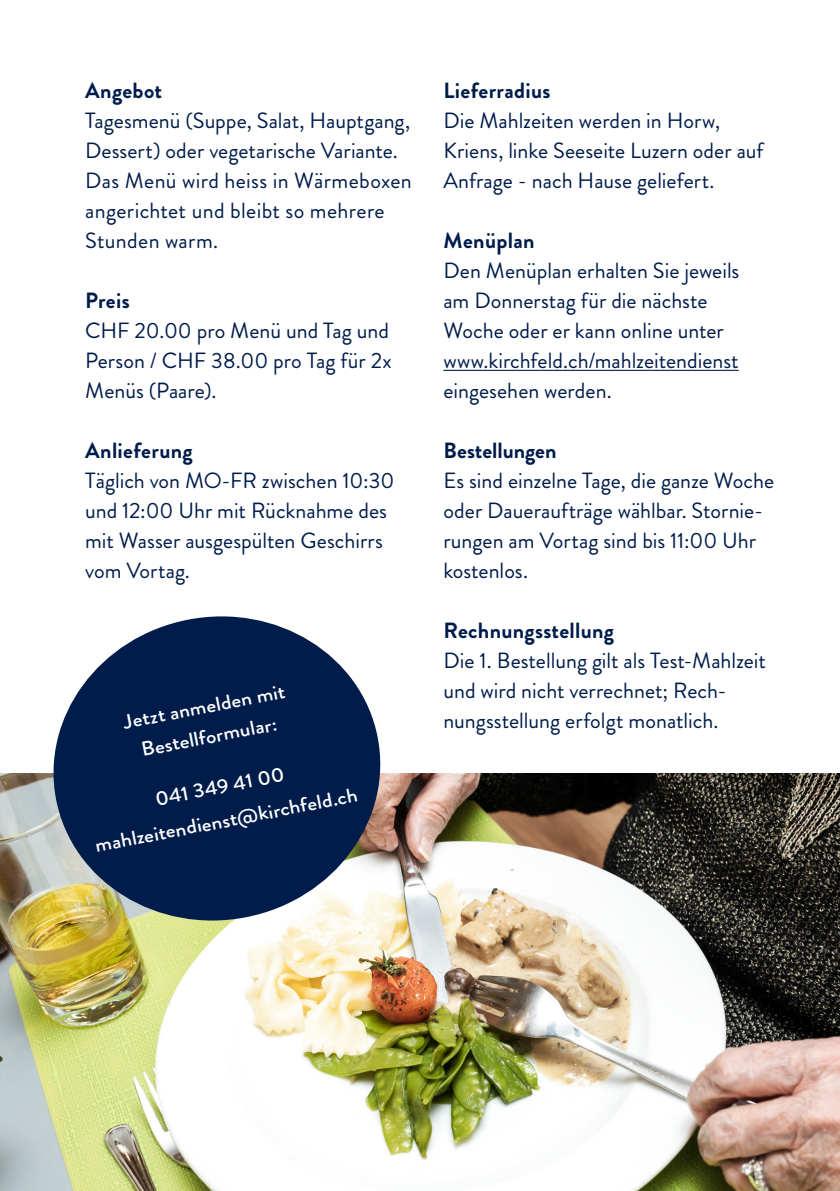
<style>
.page{position:relative;width:840px;height:1191px;background:#fff}
.page>*{position:absolute;margin:0;border:0;box-sizing:border-box;transform-origin:0 0}
.t1{font:22px/30px "Brandon Grotesque";color:#001c4b}
.t2{font:700 22px "Brandon Grotesque";letter-spacing:.015em;color:#001c4b}
.t3{font:500 20px/34px "Brandon Grotesque";color:#fff;text-align:center;scale:1.08 1}
</style>
<div class="page">
<img style="left:0;top:773px;width:839px;height:418px">
<hr style="left:443px;top:370px;width:295px;height:1px;background:#001c4b">
<svg style="left:40px;top:616px;width:353px;height:318px;fill:#001c4b"></svg>
<p class="t2" style="left:85px;top:75px;width:78px">Angebot</p>
<p class="t1" style="left:85px;top:106px;width:326px">Tagesmenü (Suppe, Salat, Hauptgang,<br>Dessert) oder vegetarische Variante.</p>
<p class="t1" style="left:85px;top:166px;width:328px">Das Menü wird heiss in Wärmeboxen angerichtet und bleibt so mehrere<br>Stunden warm.</p>
<p class="t2" style="left:85px;top:285px;width:46px">Preis</p>
<p class="t1" style="left:85px;top:316px;width:308px;text-align:justify">CHF 20.00 pro Menü und Tag und Person / CHF 38.00 pro Tag für 2x Menüs (Paare).</p>
<p class="t2" style="left:85px;top:435px;width:109px">Anlieferung</p>
<p class="t1" style="left:85px;top:466px;width:310px">Täglich von MO-FR zwischen 10:30 und 12:00 Uhr mit Rücknahme des mit Wasser ausgespülten Geschirrs vom Vortag.</p>
<p class="t3" style="left:120px;top:705px;width:154px;rotate:-11deg">Jetzt anmelden mit</p>
<p class="t3" style="left:138px;top:733px;width:129px;rotate:-11deg">Bestellformular:</p>
<p class="t3" style="left:86px;top:795px;width:248px;rotate:-11deg">041 349 41 00 mahlzeitendienst@kirchfeld.ch</p>
<p class="t2" style="left:443px;top:75px;width:109px">Lieferradius</p>
<p class="t1" style="left:443px;top:106px;width:321px">Die Mahlzeiten werden in Horw,<br>Kriens, linke Seeseite Luzern oder auf<br>Anfrage - nach Hause geliefert.</p>
<p class="t2" style="left:443px;top:225px;width:92px">Menüplan</p>
<p class="t1" style="left:443px;top:256px;width:297px">Den Menüplan erhalten Sie jeweils am Donnerstag für die nächste<br>Woche oder er kann online unter www.kirchfeld.ch/mahlzeitendienst eingesehen werden.</p>
<p class="t2" style="left:443px;top:435px;width:114px">Bestellungen</p>
<p class="t1" style="left:443px;top:466px;width:332px">Es sind einzelne Tage, die ganze Woche oder Daueraufträge wählbar. Stornie&shy;rungen am Vortag sind bis 11:00 Uhr kostenlos.</p>
<p class="t2" style="left:443px;top:615px;width:172px">Rechnungsstellung</p>
<p class="t1" style="left:443px;top:646px;width:324px">Die 1. Bestellung gilt als Test-Mahlzeit und wird nicht verrechnet; Rech-</p>
<p class="t1" style="left:443px;top:706px;width:276px">nungsstellung erfolgt monatlich.</p>
</div>
